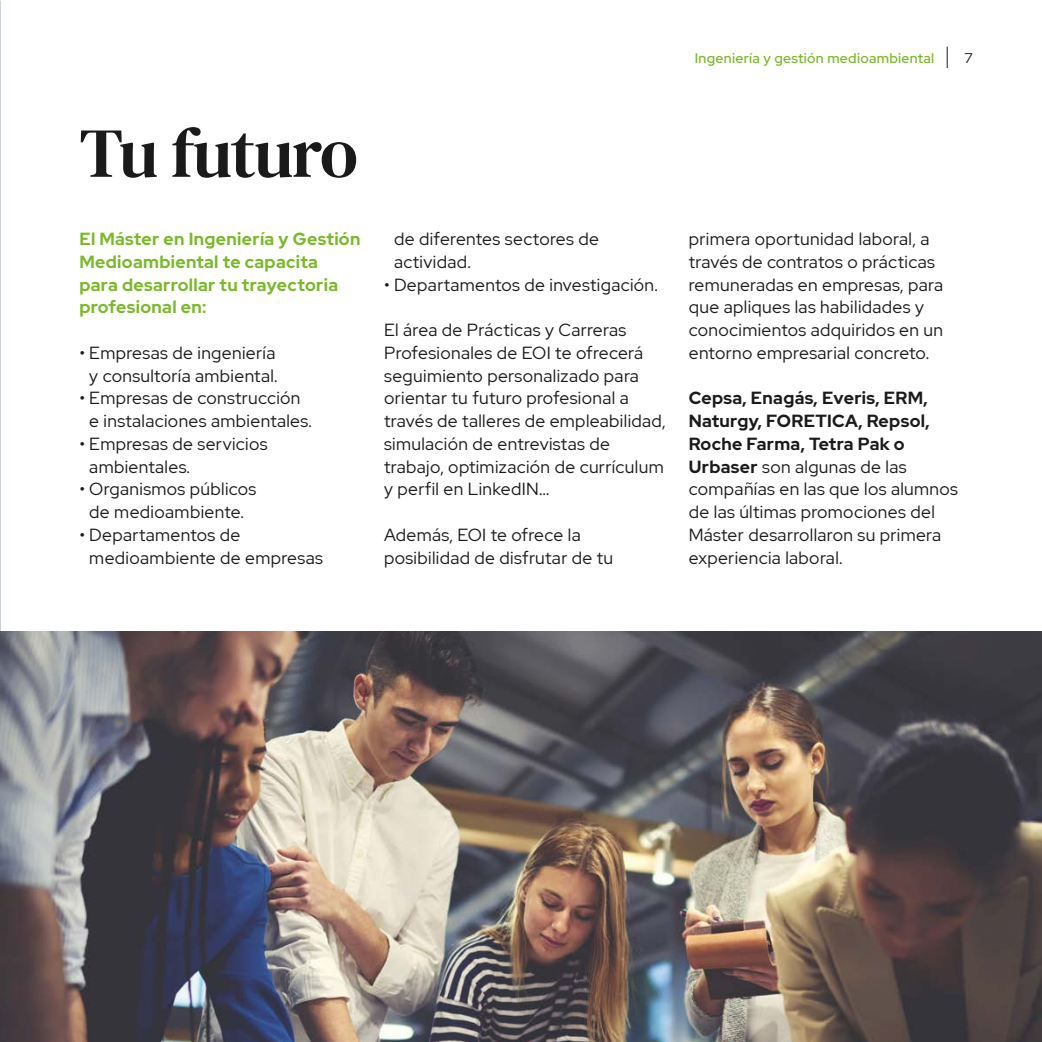
<style>
.page{position:relative;width:1042px;height:1042px;background:#fff}
.page>*{position:absolute;margin:0;border:0;box-sizing:border-box;transform-origin:0 0}
.t1{font:70px "DM Serif Text";letter-spacing:-.025em;color:#1a1a1a}
.t2{font:17.5px/22.8px "Red Hat Display";letter-spacing:.02em;color:#1a1a1a}
.t3{font:700 17.5px/22.8px "Red Hat Display";letter-spacing:.02em;color:#7ab929}
.t4{font:500 14px "Red Hat Display";letter-spacing:.02em;color:#7ab929}
.t5{font:14px "Red Hat Display";color:#1a1a1a}
.s1{font-weight:700}
</style>
<div class="page">
<svg style="left:947px;top:47px;width:1px;height:21px"></svg>
<img style="left:0;top:632px;width:1042px;height:410px">
<h1 class="t1" style="left:79px;top:112px;width:280px">Tu futuro</h1>
<p class="t3" style="left:79px;top:227px;width:283px">El Máster en Ingeniería y Gestión<br>Medioambiental te capacita para desarrollar tu trayectoria profesional en:</p>
<p class="t2" style="left:79px;top:341px;width:200px;text-align:center">• Empresas de ingeniería y consultoría ambiental.</p>
<p class="t2" style="left:89px;top:386px;width:224px;text-indent:-10px">• Empresas de construcción e instalaciones ambientales.</p>
<p class="t2" style="left:89px;top:432px;width:180px;text-indent:-10px">• Empresas de servicios ambientales.</p>
<p class="t2" style="left:79px;top:477px;width:178px;text-align:center">• Organismos públicos de medioambiente.</p>
<p class="t2" style="left:89px;top:523px;width:235px;text-indent:-10px">• Departamentos de medioambiente de empresas</p>
<p class="t4" style="left:695px;top:49px;width:241px">Ingeniería y gestión medioambiental</p>
<p class="t5" style="left:965px;top:49px;width:9px">7</p>
<p class="t2" style="left:394px;top:227px;width:206px">de diferentes sectores de actividad.</p>
<p class="t2" style="left:384px;top:273px;width:275px">• Departamentos de investigación.</p>
<p class="t2" style="left:384px;top:318px;width:283px">El área de Prácticas y Carreras<br>Profesionales de EOI te ofrecerá seguimiento personalizado para orientar tu futuro profesional a través de talleres de empleabilidad, simulación de entrevistas de trabajo, optimización de currículum y perfil en LinkedIN…</p>
<p class="t2" style="left:384px;top:523px;width:231px">Además, EOI te ofrece la posibilidad de disfrutar de tu</p>
<p class="t2" style="left:689px;top:227px;width:256px">primera oportunidad laboral, a través de contratos o prácticas remuneradas en empresas, para que apliques las habilidades y conocimientos adquiridos en un entorno empresarial concreto.</p>
<p class="t2" style="left:689px;top:386px;width:271px"><span class="s1">Cepsa, Enagás, Everis, ERM,<br>Naturgy, FORETICA, Repsol,<br>Roche Farma, Tetra Pak o<br>Urbaser</span> son algunas de las compañías en las que los alumnos de las últimas promociones del<br>Máster desarrollaron su primera experiencia laboral.</p>
</div>
